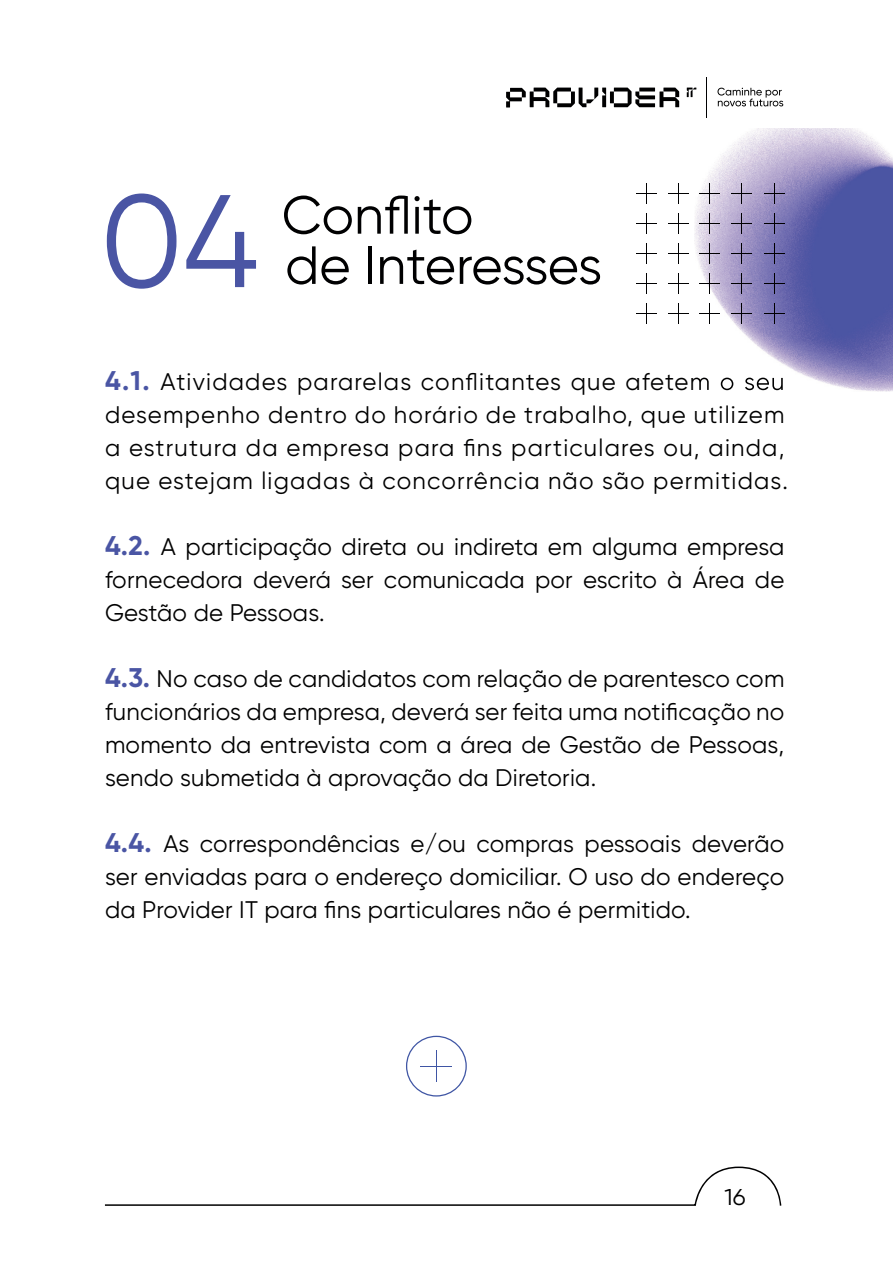
<style>
.page{position:relative;width:893px;height:1263px;background:#fff}
.page>*{position:absolute;margin:0;border:0;box-sizing:border-box;transform-origin:0 0}
.t1{font:131.4px "Gilroy";color:#4a55a4}
.t2{font:53.55px/50.2px "Gilroy";letter-spacing:-.005em;color:#000001}
.t3{font:24px/33px "Gilroy";letter-spacing:.02em;color:#000001;text-align:justify}
.t4{font:24px/33px "Gilroy";letter-spacing:.05em;color:#000001}
.t5{font:22.95px "Gilroy";color:#000001;scale:1.06 1}
.s1{font-weight:700;font-size:27px;color:#4a55a4}
</style>
<div class="page">
<svg style="left:717px;top:88px;width:66px;height:18px"></svg>
<svg style="left:506px;top:88px;width:173px;height:19px"></svg>
<svg style="left:687px;top:88px;width:9px;height:9px"></svg>
<hr style="left:706px;top:78px;width:1px;height:40px;background:#000001">
<svg style="left:105px;top:1166px;width:676px;height:40px"></svg>
<svg style="left:406px;top:1036px;width:61px;height:60px"></svg>
<hr style="left:421px;top:1066px;width:31px;height:1px;background:#3f55a4">
<hr style="left:436px;top:1051px;width:1px;height:31px;background:#3f55a4">
<img style="left:694px;top:128px;width:199px;height:263px">
<img style="left:694px;top:372px;width:92px;height:19px">
<svg style="left:699px;top:243px;width:20px;height:21px"></svg>
<svg style="left:699px;top:273px;width:20px;height:21px"></svg>
<svg style="left:699px;top:303px;width:20px;height:21px"></svg>
<svg style="left:731px;top:243px;width:21px;height:21px"></svg>
<svg style="left:731px;top:273px;width:21px;height:21px"></svg>
<svg style="left:731px;top:303px;width:21px;height:21px"></svg>
<svg style="left:764px;top:243px;width:20px;height:21px"></svg>
<svg style="left:764px;top:273px;width:20px;height:21px"></svg>
<svg style="left:764px;top:303px;width:20px;height:21px"></svg>
<svg style="left:699px;top:183px;width:20px;height:21px"></svg>
<svg style="left:699px;top:213px;width:20px;height:21px"></svg>
<svg style="left:731px;top:183px;width:21px;height:21px"></svg>
<svg style="left:731px;top:213px;width:21px;height:21px"></svg>
<svg style="left:636px;top:243px;width:21px;height:21px"></svg>
<svg style="left:636px;top:273px;width:21px;height:21px"></svg>
<svg style="left:636px;top:303px;width:21px;height:21px"></svg>
<svg style="left:668px;top:243px;width:21px;height:21px"></svg>
<svg style="left:668px;top:273px;width:21px;height:21px"></svg>
<svg style="left:668px;top:303px;width:21px;height:21px"></svg>
<svg style="left:636px;top:183px;width:21px;height:21px"></svg>
<svg style="left:636px;top:213px;width:21px;height:21px"></svg>
<svg style="left:668px;top:183px;width:21px;height:21px"></svg>
<svg style="left:668px;top:213px;width:21px;height:21px"></svg>
<svg style="left:764px;top:183px;width:20px;height:21px"></svg>
<svg style="left:764px;top:213px;width:20px;height:21px"></svg>
<h1 class="t1" style="left:100px;top:161px;width:161px">04</h1>
<h2 class="t2" style="left:282px;top:189px;width:322px">Conflito<br>de Interesses</h2>
<p class="t4" style="left:105px;top:365px;width:684px"><span class="s1">4.1.</span> Atividades pararelas conflitantes que afetem o seu desempenho dentro do horário de trabalho, que utilizem a estrutura da empresa para fins particulares ou, ainda, que estejam ligadas à concorrência não são permitidas.</p>
<p class="t3" style="left:105px;top:530px;width:681px"><span class="s1">4.2.</span> A participação direta ou indireta em alguma empresa fornecedora deverá ser comunicada por escrito à Área de Gestão de Pessoas.</p>
<p class="t3" style="left:105px;top:662px;width:681px"><span class="s1">4.3.</span> No caso de candidatos com relação de parentesco com funcionários da empresa, deverá ser feita uma notificação no momento da entrevista com a área de Gestão de Pessoas, sendo submetida à aprovação da Diretoria.</p>
<p class="t3" style="left:105px;top:827px;width:681px"><span class="s1">4.4.</span> As correspondências e/ou compras pessoais deverão ser enviadas para o endereço domiciliar. O uso do endereço da Provider IT para fins particulares não é permitido.</p>
<p class="t5" style="left:724px;top:1183px;width:21px">16</p>
</div>
